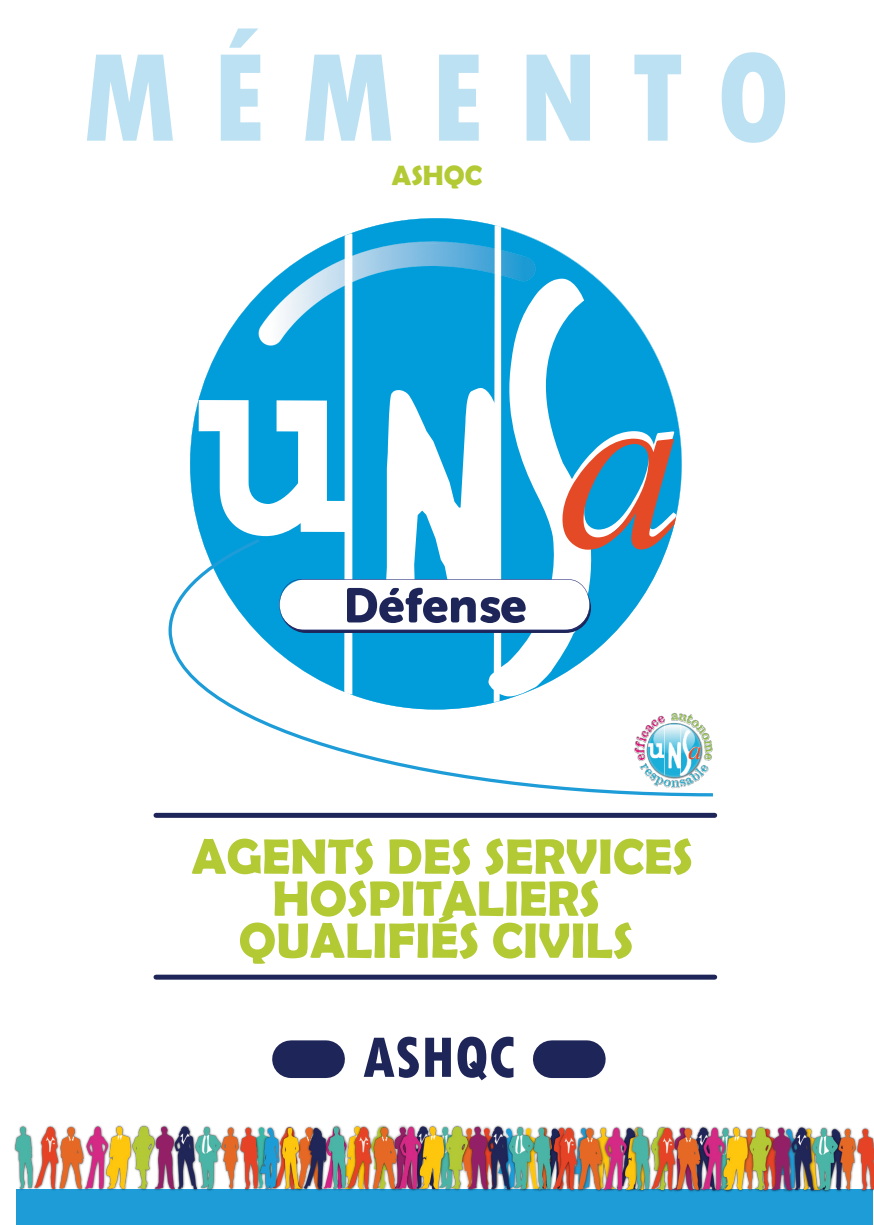
<style>
.page{position:relative;width:874px;height:1225px;background:#fff}
.page>*{position:absolute;margin:0;border:0;box-sizing:border-box;transform-origin:0 0}
.t1{font:800 condensed 132px "Tw Cen";letter-spacing:.245em;color:rgb(29 156 216/.3)}
.t2{font:800 condensed 60px "Tw Cen";color:#1e2558}
.t3{font:700 50px/42px "Berlin Sans FB Demi";color:#b3ca34;text-align:center}
.t4{font:700 28px "Berlin Sans FB Demi";color:#b3ca34}
</style>
<div class="page">
<div style="left:16px;top:1189px;width:856px;height:36px;background:#1d9cd8"></div>
<img style="left:14px;top:1125px;width:859px;height:67px">
<svg style="left:501px;top:227px;width:180px;height:295px;fill:#029dda"></svg>
<svg style="left:352px;top:218px;width:142px;height:221px;fill:#009dda"></svg>
<svg style="left:190px;top:236px;width:154px;height:300px"></svg>
<img style="left:258px;top:242px;width:277px;height:103px">
<img style="left:344px;top:233px;width:8px;height:206px">
<img style="left:494px;top:225px;width:7px;height:178px">
<img style="left:258px;top:243px;width:184px;height:94px">
<svg style="left:279px;top:439px;width:396px;height:97px"></svg>
<svg style="left:168px;top:536px;width:545px;height:261px"></svg>
<div style="left:156px;top:813px;width:558px;height:5px;background:#1e2558"></div>
<div style="left:291px;top:1040px;width:35px;height:38px;background:#1e2558"></div>
<div style="left:551px;top:1040px;width:35px;height:38px;background:#1e2558"></div>
<div style="left:156px;top:974px;width:558px;height:5px;background:#1e2558"></div>
<h1 class="t1" style="left:81px;top:50px;width:710px">MÉMENTO</h1>
<p class="t4" style="left:391px;top:159px;width:92px">ASHQC</p>
<p class="t3" style="left:191px;top:834px;width:502px">AGENTS DES SERVICES<br>HOSPITALIERS<br>QUALIFIÉS CIVILS</p>
<p class="t2" style="left:362px;top:1035px;width:154px">ASHQC</p>
</div>
